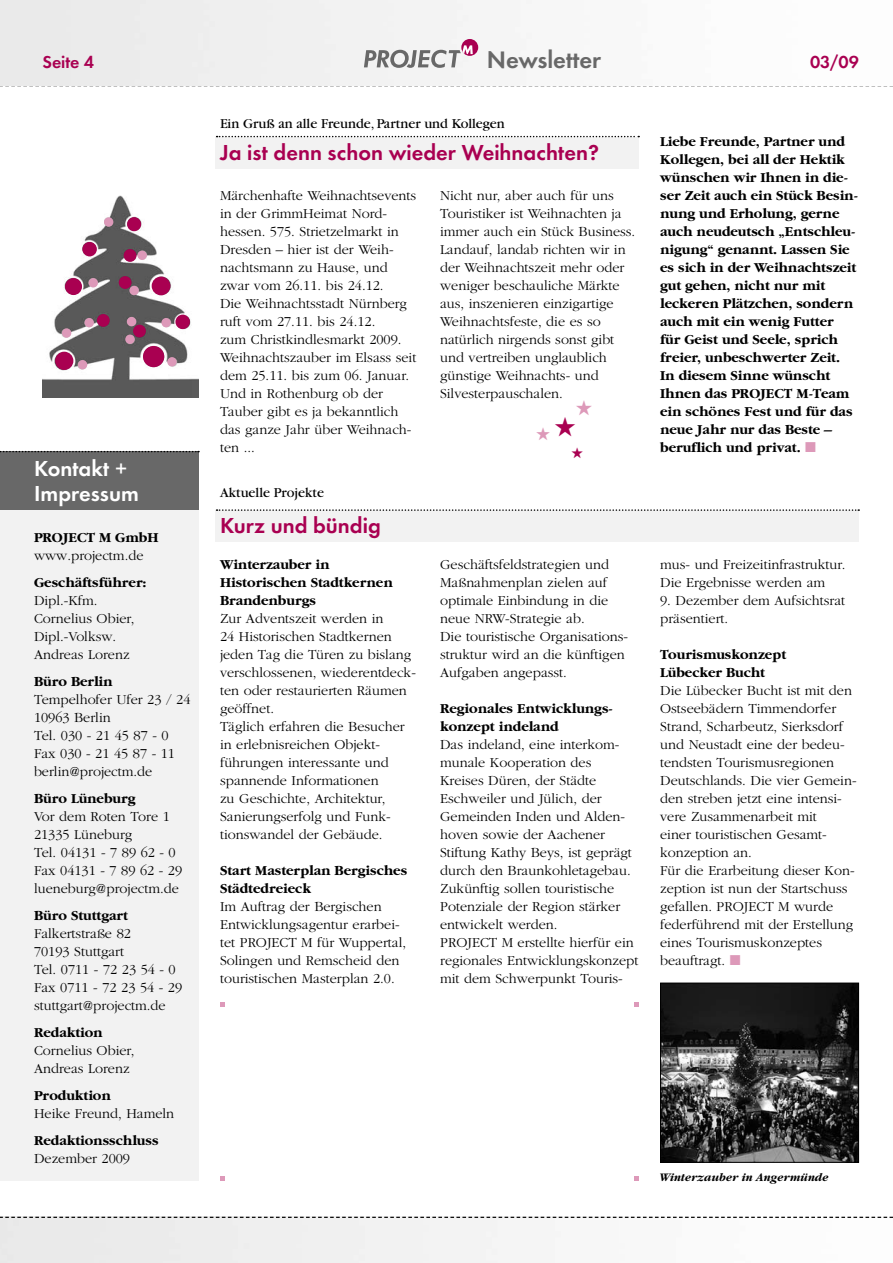
<style>
.page{position:relative;width:893px;height:1263px;background:#fff}
.page>*{position:absolute;margin:0;border:0;box-sizing:border-box;transform-origin:0 0}
.t1{font:600 24.75px "Futura T";letter-spacing:-.005em;color:#686868}
.t2{font:600 22.5px "Futura T";color:#a90051}
.t3{font:600 22.5px/25.5px "Futura T";color:#fff}
.t4{font:600 18px "Futura T";letter-spacing:-.005em;color:#a90051}
.t5{font:300 14.25px/18px "Garamond";color:#000}
.t6{font:700 14.25px/18px "Garamond";color:#000}
.t7{font:14.25px "Garamond";color:#000}
.t8{font:italic 700 12px "Garamond";color:#000}
.s1{color:#dd99b9}
</style>
<div class="page">
<svg style="left:0;top:85px;width:452px;height:1px"></svg>
<div style="left:0;top:0;width:479px;height:85px;background:#efefef"></div>
<div style="left:461px;top:39px;width:17px;height:17px;background:#a90051;border-radius:50%"></div>
<svg style="left:364px;top:45px;width:109px;height:23px"></svg>
<div style="left:216px;top:137px;width:423px;height:31px;background:#f2f2f2"></div>
<svg style="left:217px;top:136px;width:422px;height:1px"></svg>
<div style="left:216px;top:510px;width:643px;height:32px;background:#f2f2f2"></div>
<svg style="left:217px;top:509px;width:642px;height:2px"></svg>
<img style="left:662px;top:985px;width:195px;height:176px">
<div style="left:660px;top:983px;width:199px;height:180px;border:1px solid #000"></div>
<svg style="left:220px;top:1002px;width:4px;height:4px"></svg>
<svg style="left:635px;top:1002px;width:4px;height:4px"></svg>
<svg style="left:220px;top:1176px;width:4px;height:5px"></svg>
<svg style="left:635px;top:1176px;width:4px;height:5px"></svg>
<img style="left:0;top:1216px;width:893px;height:47px">
<svg style="left:0;top:1217px;width:893px;height:1px"></svg>
<div style="left:0;top:506px;width:199px;height:675px;background:#f2f2f2"></div>
<div style="left:0;top:452px;width:199px;height:58px;background:#686868"></div>
<svg style="left:0;top:451px;width:199px;height:1px"></svg>
<img style="left:43px;top:195px;width:156px;height:203px">
<div style="left:104px;top:217px;width:9px;height:10px;background:#dd99b9;border-radius:50%"></div>
<div style="left:137px;top:251px;width:10px;height:9px;background:#dd99b9;border-radius:50%"></div>
<div style="left:129px;top:286px;width:10px;height:9px;background:#dd99b9;border-radius:50%"></div>
<div style="left:89px;top:278px;width:9px;height:9px;background:#dd99b9;border-radius:50%"></div>
<div style="left:85px;top:318px;width:9px;height:9px;background:#dd99b9;border-radius:50%"></div>
<div style="left:127px;top:317px;width:9px;height:9px;background:#dd99b9;border-radius:50%"></div>
<div style="left:125px;top:335px;width:10px;height:9px;background:#dd99b9;border-radius:50%"></div>
<div style="left:62px;top:328px;width:9px;height:10px;background:#dd99b9;border-radius:50%"></div>
<div style="left:78px;top:360px;width:9px;height:9px;background:#dd99b9;border-radius:50%"></div>
<div style="left:167px;top:357px;width:10px;height:9px;background:#dd99b9;border-radius:50%"></div>
<div style="left:161px;top:318px;width:10px;height:9px;background:#dd99b9;border-radius:50%"></div>
<div style="left:133px;top:325px;width:13px;height:12px;background:#a90051;border-radius:50%"></div>
<div style="left:175px;top:315px;width:15px;height:14px;background:#a90051;border-radius:50%"></div>
<div style="left:143px;top:346px;width:21px;height:21px;background:#a90051;border-radius:50%"></div>
<div style="left:55px;top:352px;width:18px;height:18px;background:#a90051;border-radius:50%"></div>
<div style="left:97px;top:314px;width:13px;height:13px;background:#a90051;border-radius:50%"></div>
<div style="left:119px;top:276px;width:13px;height:13px;background:#a90051;border-radius:50%"></div>
<div style="left:124px;top:249px;width:12px;height:13px;background:#a90051;border-radius:50%"></div>
<div style="left:82px;top:242px;width:15px;height:14px;background:#a90051;border-radius:50%"></div>
<div style="left:65px;top:278px;width:17px;height:17px;background:#a90051;border-radius:50%"></div>
<div style="left:152px;top:277px;width:18px;height:18px;background:#a90051;border-radius:50%"></div>
<div style="left:127px;top:217px;width:14px;height:14px;background:#a90051;border-radius:50%"></div>
<p class="t4" style="left:43px;top:51px;width:53px">Seite 4</p>
<h1 class="t1" style="left:487px;top:45px;width:116px">Newsletter</h1>
<p class="t4" style="left:810px;top:51px;width:50px">03/09</p>
<h2 class="t3" style="left:34px;top:455px;width:106px">Kontakt +<br>Impressum</h2>
<p class="t6" style="left:34px;top:528px;width:126px">PROJECT M GmbH</p>
<p class="t5" style="left:34px;top:546px;width:111px">www.projectm.de</p>
<p class="t6" style="left:34px;top:573px;width:114px">Geschäftsführer:</p>
<p class="t5" style="left:34px;top:591px;width:102px">Dipl.-Kfm.<br>Cornelius Obier,<br>Dipl.-Volksw.<br>Andreas Lorenz</p>
<p class="t6" style="left:34px;top:672px;width:80px">Büro Berlin</p>
<p class="t5" style="left:34px;top:690px;width:158px">Tempelhofer Ufer 23 / 24<br>10963 Berlin<br>Tel. 030 - 21 45 87 - 0<br>Fax 030 - 21 45 87 - 11 berlin@projectm.de</p>
<p class="t6" style="left:34px;top:789px;width:103px">Büro Lüneburg</p>
<p class="t5" style="left:34px;top:807px;width:150px">Vor dem Roten Tore 1<br>21335 Lüneburg<br>Tel. 04131 - 7 89 62 - 0<br>Fax 04131 - 7 89 62 - 29 lueneburg@projectm.de</p>
<p class="t6" style="left:34px;top:906px;width:95px">Büro Stuttgart</p>
<p class="t5" style="left:34px;top:924px;width:150px">Falkertstraße 82<br>70193 Stuttgart<br>Tel. 0711 - 72 23 54 - 0<br>Fax 0711 - 72 23 54 - 29 stuttgart@projectm.de</p>
<p class="t6" style="left:34px;top:1023px;width:70px">Redaktion</p>
<p class="t5" style="left:34px;top:1041px;width:102px">Cornelius Obier,<br>Andreas Lorenz</p>
<p class="t6" style="left:34px;top:1086px;width:78px">Produktion</p>
<p class="t5" style="left:34px;top:1104px;width:142px">Heike Freund, Hameln</p>
<p class="t6" style="left:34px;top:1131px;width:126px">Redaktionsschluss</p>
<p class="t5" style="left:34px;top:1149px;width:98px">Dezember 2009</p>
<p class="t7" style="left:220px;top:116px;width:286px">Ein Gruß an alle Freunde, Partner und Kollegen</p>
<h2 class="t2" style="left:220px;top:139px;width:380px">Ja ist denn schon wieder Weihnachten?</h2>
<p class="t5" style="left:220px;top:186px;width:198px">Märchenhafte Weihnachtsevents in der GrimmHeimat Nord&shy;hessen. 575. Strietzelmarkt in<br>Dresden – hier ist der Weih&shy;nachtsmann zu Hause, und zwar vom 26.11. bis 24.12.<br>Die Weihnachtsstadt Nürnberg ruft vom 27.11. bis 24.12.<br>zum Christkindlesmarkt 2009.<br>Weihnachtszauber im Elsass seit dem 25.11. bis zum 06. Januar.<br>Und in Rothenburg ob der<br>Tauber gibt es ja bekanntlich das ganze Jahr über Weihnach&shy;ten ...</p>
<p class="t5" style="left:440px;top:186px;width:197px">Nicht nur, aber auch für uns<br>Touristiker ist Weihnachten ja immer auch ein Stück Business.<br>Landauf, landab richten wir in der Weihnachtszeit mehr oder weniger beschauliche Märkte aus, inszenieren einzigartige<br>Weihnachtsfeste, die es so natürlich nirgends sonst gibt und vertreiben unglaublich günstige Weihnachts- und<br>Silvesterpauschalen.</p>
<p class="t7" style="left:220px;top:485px;width:106px">Aktuelle Projekte</p>
<h2 class="t2" style="left:220px;top:512px;width:162px">Kurz und bündig</h2>
<p class="t6" style="left:220px;top:555px;width:174px">Winterzauber in<br>Historischen Stadtkernen<br>Brandenburgs</p>
<p class="t5" style="left:220px;top:609px;width:197px">Zur Adventszeit werden in<br>24 Historischen Stadtkernen jeden Tag die Türen zu bislang verschlossenen, wiederentdeck&shy;ten oder restaurierten Räumen geöffnet.<br>Täglich erfahren die Besucher in erlebnisreichen Objekt&shy;führungen interessante und spannende Informationen<br>zu Geschichte, Architektur,<br>Sanierungserfolg und Funk&shy;tionswandel der Gebäude.</p>
<p class="t6" style="left:220px;top:861px;width:189px">Start Masterplan Bergisches<br>Städtedreieck</p>
<p class="t5" style="left:220px;top:897px;width:188px">Im Auftrag der Bergischen<br>Entwicklungsagentur erarbei&shy;tet PROJECT M für Wuppertal,<br>Solingen und Remscheid den touristischen Masterplan 2.0.</p>
<p class="t5" style="left:440px;top:555px;width:189px">Geschäftsfeldstrategien und<br>Maßnahmenplan zielen auf optimale Einbindung in die neue NRW-Strategie ab.<br>Die touristische Organisations&shy;struktur wird an die künftigen<br>Aufgaben angepasst.</p>
<p class="t6" style="left:440px;top:699px;width:174px">Regionales Entwicklungs&shy;konzept indeland</p>
<p class="t5" style="left:440px;top:735px;width:200px">Das indeland, eine interkom&shy;munale Kooperation des<br>Kreises Düren, der Städte<br>Eschweiler und Jülich, der<br>Gemeinden Inden und Alden&shy;hoven sowie der Aachener<br>Stiftung Kathy Beys, ist geprägt durch den Braunkohletagebau.<br>Zukünftig sollen touristische<br>Potenziale der Region stärker entwickelt werden.<br>PROJECT M erstellte hierfür ein regionales Entwicklungskonzept mit dem Schwerpunkt Touris-</p>
<p class="t6" style="left:660px;top:132px;width:199px">Liebe Freunde, Partner und<br>Kollegen, bei all der Hektik wünschen wir Ihnen in die&shy;ser Zeit auch ein Stück Besin&shy;nung und Erholung, gerne auch neudeutsch „Entschleu&shy;nigung“ genannt. Lassen Sie es sich in der Weihnachtszeit gut gehen, nicht nur mit leckeren Plätzchen, sondern auch mit ein wenig Futter<br>für Geist und Seele, sprich freier, unbeschwerter Zeit.<br>In diesem Sinne wünscht<br>Ihnen das PROJECT M-Team ein schönes Fest und für das neue Jahr nur das Beste – beruflich und privat. <span class="s1">■</span></p>
<p class="t5" style="left:660px;top:555px;width:187px">mus- und Freizeitinfrastruktur.<br>Die Ergebnisse werden am</p>
<p class="t5" style="left:660px;top:591px;width:186px">9. Dezember dem Aufsichtsrat präsentiert.</p>
<p class="t6" style="left:660px;top:645px;width:128px">Tourismuskonzept<br>Lübecker Bucht</p>
<p class="t5" style="left:660px;top:681px;width:197px">Die Lübecker Bucht ist mit den<br>Ostseebädern Timmendorfer<br>Strand, Scharbeutz, Sierksdorf und Neustadt eine der bedeu&shy;tendsten Tourismusregionen<br>Deutschlands. Die vier Gemein&shy;den streben jetzt eine intensi&shy;vere Zusammenarbeit mit<br>einer touristischen Gesamt&shy;konzeption an.<br>Für die Erarbeitung dieser Kon&shy;zeption ist nun der Startschuss gefallen. PROJECT M wurde federführend mit der Erstellung eines Tourismuskonzeptes beauftragt. <span class="s1">■</span></p>
<p class="t8" style="left:660px;top:1170px;width:171px">Winterzauber in Angermünde</p>
</div>
